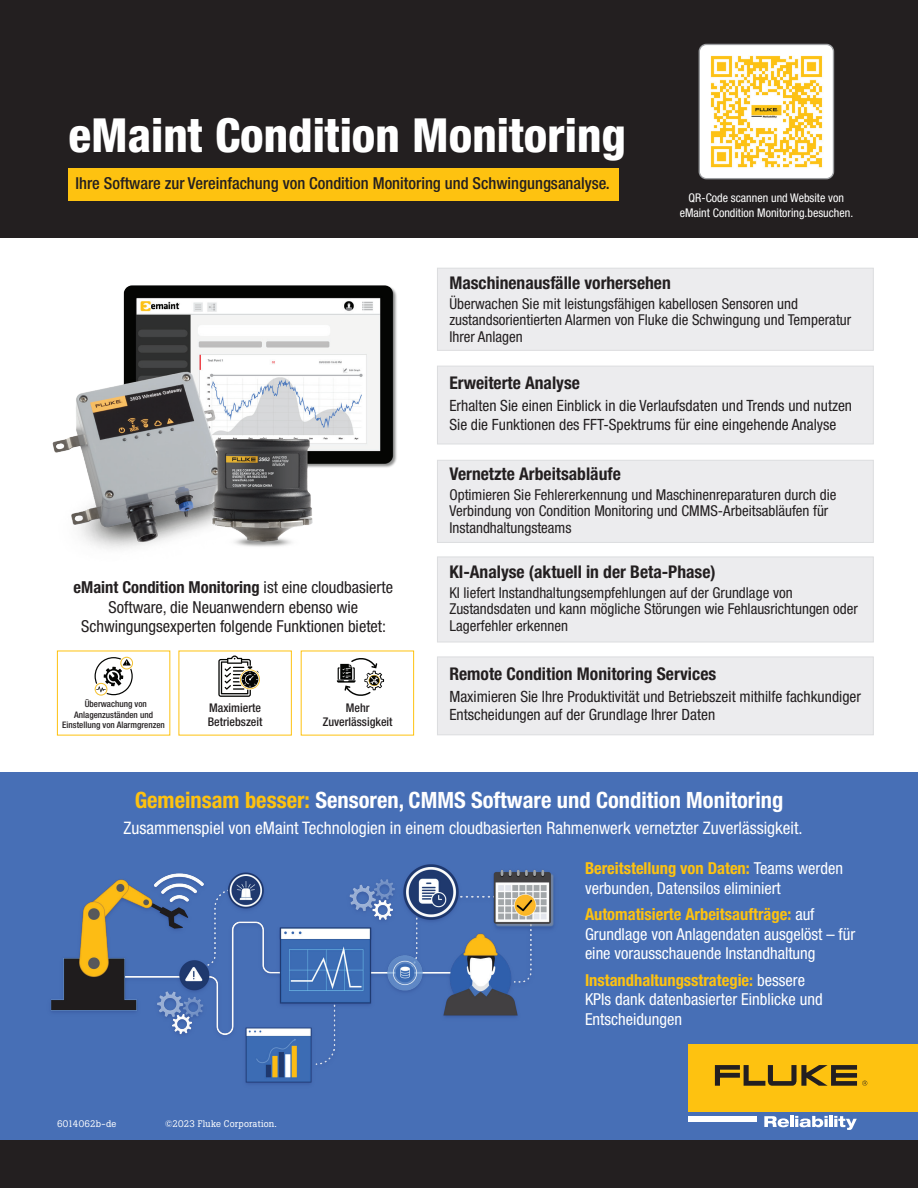
<style>
.page{position:relative;width:918px;height:1188px;background:#fff}
.page>*{position:absolute;margin:0;border:0;box-sizing:border-box;transform-origin:0 0}
.t1{font:800 condensed 47.1px "Helvetica Neue LT Pro";color:#fff}
.t2{font:700 condensed 22.5px "Helvetica Neue LT Pro";color:#fff}
.t3{font:700 condensed 17.55px "Helvetica Neue LT Pro";color:#231f20}
.t4{font:condensed 17.25px "Helvetica Neue LT Pro";color:#fff}
.t5{font:condensed 16.5px/19.5px "Helvetica Neue LT Pro";color:#fff}
.t6{font:condensed 16.5px/19.5px "Helvetica Neue LT Pro";color:#231f20;text-align:center}
.t7{font:500 condensed 16.5px "Helvetica Neue LT Pro";color:#231f20}
.t8{font:condensed 15.6px/18.6px "Helvetica Neue LT Pro";color:#231f20}
.t9{font:condensed 15px/16.5px "Helvetica Neue LT Pro";color:#231f20}
.t10{font:condensed 12px/14.4px "Helvetica Neue LT Pro";color:#fff;text-align:center}
.t11{font:500 condensed 12px/13.5px "Helvetica Neue LT Pro";color:#231f20}
.t12{font:9.45px "Boton Pro";letter-spacing:.015em;color:#fff}
.t13{font:500 condensed 9px/10.5px "Helvetica Neue LT Pro";color:#231f20;text-align:center}
.s1{font-weight:700}
.s2{color:#fec210}
.s3{font-weight:700;color:#fec210}
</style>
<div class="page">
<div style="left:437px;top:268px;width:437px;height:83px;background:#ececee;border:1px solid #dcdddf"></div>
<div style="left:0;top:772px;width:918px;height:370px;background:#476fb6"></div>
<div style="left:0;top:1140px;width:918px;height:48px;background:#231f20"></div>
<div style="left:0;top:0;width:918px;height:238px;background:#231f20"></div>
<img style="left:51px;top:864px;width:503px;height:220px">
<img style="left:52px;top:285px;width:345px;height:264px">
<div style="left:437px;top:556px;width:437px;height:87px;background:#ececee"></div>
<div style="left:437px;top:656px;width:437px;height:79px;background:#ececee;border:1px solid #dcdddf"></div>
<div style="left:437px;top:460px;width:437px;height:83px;background:#ececee;border:1px solid #dcdddf"></div>
<div style="left:437px;top:366px;width:437px;height:78px;background:#ececee"></div>
<div style="left:68px;top:168px;width:551px;height:33px;background:#fec210"></div>
<svg style="left:95px;top:657px;width:38px;height:39px"></svg>
<svg style="left:218px;top:656px;width:42px;height:41px"></svg>
<svg style="left:337px;top:658px;width:47px;height:38px"></svg>
<div style="left:689px;top:1044px;width:229px;height:68px;background:#fec210"></div>
<svg style="left:715px;top:1065px;width:152px;height:21px"></svg>
<div style="left:689px;top:1116px;width:68px;height:6px;background:#fff"></div>
<svg style="left:764px;top:1116px;width:64px;height:11px"></svg>
<hr style="left:829px;top:1116px;width:4px;height:11px;background:#fff">
<svg style="left:834px;top:1116px;width:23px;height:14px"></svg>
<img style="left:699px;top:44px;width:135px;height:135px">
<div style="left:699px;top:44px;width:135px;height:135px;border:1px solid #9d9fa2;border-radius:7px"></div>
<h1 class="t1" style="left:68px;top:106px;width:559px">eMaint Condition Monitoring</h1>
<p class="t7" style="left:76px;top:174px;width:536px">Ihre Software zur Vereinfachung von Condition Monitoring und Schwingungsanalyse.</p>
<p class="t10" style="left:680px;top:191px;width:175px">QR-Code scannen und Website von eMaint Condition Monitoring.besuchen.</p>
<p class="t3" style="left:449px;top:272px;width:223px">Maschinenausfälle vorhersehen</p>
<p class="t9" style="left:449px;top:295px;width:403px">Überwachen Sie mit leistungsfähigen kabellosen Sensoren und zustandsorientierten Alarmen von Fluke die Schwingung und Temperatur<br>Ihrer Anlagen</p>
<p class="t3" style="left:449px;top:373px;width:132px">Erweiterte Analyse</p>
<p class="t8" style="left:449px;top:396px;width:404px">Erhalten Sie einen Einblick in die Verlaufsdaten und Trends und nutzen<br>Sie die Funktionen des FFT-Spektrums für eine eingehende Analyse</p>
<p class="t6" style="left:74px;top:578px;width:321px"><span class="s1">eMaint Condition Monitoring</span> ist eine cloudbasierte<br>Software, die Neuanwendern ebenso wie<br>Schwingungsexperten folgende Funktionen bietet:</p>
<p class="t13" style="left:62px;top:699px;width:104px">Überwachung von<br>Anlagenzuständen und<br>Einstellung von Alarmgrenzen</p>
<p class="t11" style="left:208px;top:701px;width:56px">Maximierte<br>Betriebszeit</p>
<p class="t11" style="left:323px;top:701px;width:71px;text-align:center">Mehr<br>Zuverlässigkeit</p>
<p class="t3" style="left:449px;top:463px;width:173px">Vernetzte Arbeitsabläufe</p>
<p class="t9" style="left:449px;top:486px;width:389px">Optimieren Sie Fehlererkennung und Maschinenreparaturen durch die<br>Verbindung von Condition Monitoring und CMMS-Arbeitsabläufen für<br>Instandhaltungsteams</p>
<p class="t3" style="left:449px;top:561px;width:268px">KI-Analyse (aktuell in der Beta-Phase)</p>
<p class="t9" style="left:449px;top:584px;width:410px">KI liefert Instandhaltungsempfehlungen auf der Grundlage von<br>Zustandsdaten und kann mögliche Störungen wie Fehlausrichtungen oder<br>Lagerfehler erkennen</p>
<p class="t3" style="left:449px;top:663px;width:268px">Remote Condition Monitoring Services</p>
<p class="t8" style="left:449px;top:687px;width:413px">Maximieren Sie Ihre Produktivität und Betriebszeit mithilfe fachkundiger<br>Entscheidungen auf der Grundlage Ihrer Daten</p>
<h2 class="t2" style="left:135px;top:786px;width:650px"><span class="s2">Gemeinsam besser:</span> Sensoren, CMMS Software und Condition Monitoring</h2>
<p class="t4" style="left:123px;top:818px;width:681px">Zusammenspiel von eMaint Technologien in einem cloudbasierten Rahmenwerk vernetzter Zuverlässigkeit.</p>
<p class="t12" style="left:57px;top:1117px;width:61px">6014062b-de</p>
<p class="t12" style="left:165px;top:1117px;width:113px">©2023 Fluke Corporation.</p>
<p class="t5" style="left:585px;top:859px;width:259px"><span class="s3">Bereitstellung von Daten:</span> Teams werden verbunden, Datensilos eliminiert</p>
<p class="t5" style="left:585px;top:904px;width:272px"><span class="s3">Automatisierte Arbeitsaufträge:</span> auf<br>Grundlage von Anlagendaten ausgelöst – für eine vorausschauende Instandhaltung</p>
<p class="t5" style="left:585px;top:970px;width:239px"><span class="s3">Instandhaltungsstrategie:</span> bessere<br>KPIs dank datenbasierter Einblicke und<br>Entscheidungen</p>
</div>
